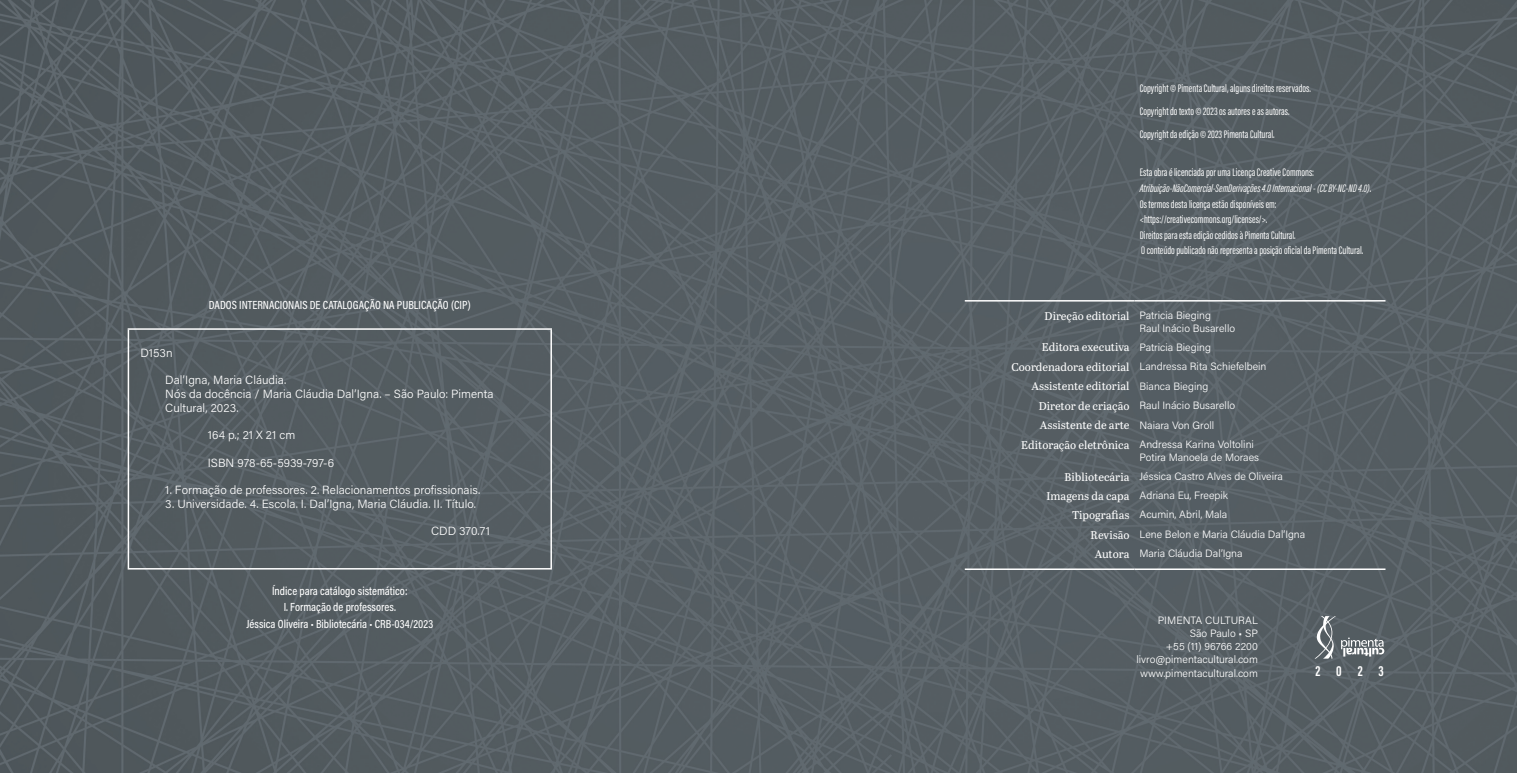
<style>
.page{position:relative;width:1517px;height:773px;background:#fff}
.page>*{position:absolute;margin:0;border:0;box-sizing:border-box;transform-origin:0 0}
.Expediente_-_Texto_centralizado{font:700 15px "Acumin Pro Extra Cond";color:#fff}
.CIP_-_1a_nível{font:300 11.88px/13.8px "Acumin Pro";color:#fff}
.CIP_-_Texto_externo{font:500 11.88px "Acumin Pro Cond";color:#fff}
.CIP_-_2a_nível{font:300 11.88px "Acumin Pro";color:#fff}
.CIP_-_CDU_e_CDD{font:300 11.88px "Acumin Pro";color:#fff}
.CIP_-_número_superior{font:300 11.88px "Acumin Pro";color:#fff}
.Expediente_-_Texto_centralizado-2{font:11.25px/15.6px "Acumin Pro Extra Cond";color:#fff}
.Expediente_-_Texto_direita{font:11.25px "Abril Text";color:#fff}
.Expediente_-_Texto_regular{font:300 10.62px "Acumin Pro";color:#fff}
.s1{font-style:italic}
</style>
<div class="page">
<img style="left:0;top:0;width:1517px;height:772px">
<hr style="left:128px;top:328px;width:424px;height:2px;background:#fff">
<hr style="left:128px;top:568px;width:424px;height:1px;background:#fff">
<hr style="left:128px;top:330px;width:1px;height:238px;background:#fff">
<hr style="left:550px;top:330px;width:2px;height:238px;background:#fff">
<svg style="left:1314px;top:616px;width:70px;height:42px;background:#737a7f"></svg>
<hr style="left:1134px;top:300px;width:251px;height:1px;background:#fff">
<hr style="left:965px;top:300px;width:169px;height:1px;background:#fff">
<hr style="left:1134px;top:568px;width:251px;height:2px;background:#fff">
<hr style="left:965px;top:568px;width:169px;height:2px;background:#fff">
<p class="CIP_-_Texto_externo" style="left:209px;top:297px;width:263px">DADOS INTERNACIONAIS DE CATALOGAÇÃO NA PUBLICAÇÃO (CIP)</p>
<p class="CIP_-_número_superior" style="left:140px;top:344px;width:34px">D153n</p>
<p class="CIP_-_1a_nível" style="left:165px;top:372px;width:122px">Dal’Igna, Maria Cláudia.</p>
<p class="CIP_-_1a_nível" style="left:165px;top:386px;width:330px">Nós da docência / Maria Cláudia Dal’Igna. – São Paulo: Pimenta<br>Cultural, 2023.</p>
<p class="CIP_-_2a_nível" style="left:208px;top:426px;width:89px">164 p.; 21 X 21 cm</p>
<p class="CIP_-_2a_nível" style="left:208px;top:454px;width:128px">ISBN 978-65-5939-797-6</p>
<p class="CIP_-_1a_nível" style="left:165px;top:482px;width:316px">1. Formação de professores. 2. Relacionamentos profissionais.</p>
<p class="CIP_-_1a_nível" style="left:165px;top:496px;width:312px">3. Universidade. 4. Escola. I. Dal’Igna, Maria Cláudia. II. Título.</p>
<p class="CIP_-_CDU_e_CDD" style="left:431px;top:523px;width:60px">CDD 370.71</p>
<p class="Expediente_-_Texto_centralizado-2" style="left:1139px;top:81px;width:173px">Copyright © Pimenta Cultural, alguns direitos reservados.</p>
<p class="Expediente_-_Texto_centralizado-2" style="left:1139px;top:103px;width:151px">Copyright do texto © 2023 os autores e as autoras.</p>
<p class="Expediente_-_Texto_centralizado-2" style="left:1139px;top:126px;width:136px">Copyright da edição © 2023 Pimenta Cultural.</p>
<p class="Expediente_-_Texto_centralizado-2" style="left:1139px;top:164px;width:233px">Esta obra é licenciada por uma Licença Creative Commons:<br><span class="s1">Atribuição-NãoComercial-SemDerivações 4.0 Internacional - (CC BY-NC-ND 4.0)</span>.<br>Os termos desta licença estão disponíveis em: &lt;https://creativecommons.org/licenses/&gt;.<br>Direitos para esta edição cedidos à Pimenta Cultural.<br>O conteúdo publicado não representa a posição oficial da Pimenta Cultural.</p>
<p class="Expediente_-_Texto_regular" style="left:1139px;top:308px;width:73px">Patricia Bieging</p>
<p class="Expediente_-_Texto_regular" style="left:1139px;top:321px;width:97px">Raul Inácio Busarello</p>
<p class="Expediente_-_Texto_direita" style="left:1044px;top:308px;width:86px">Direção editorial</p>
<p class="Expediente_-_Texto_direita" style="left:1042px;top:339px;width:89px">Editora executiva</p>
<p class="Expediente_-_Texto_regular" style="left:1139px;top:339px;width:73px">Patricia Bieging</p>
<p class="Expediente_-_Texto_direita" style="left:1011px;top:359px;width:119px">Coordenadora editorial</p>
<p class="Expediente_-_Texto_regular" style="left:1139px;top:359px;width:129px">Landressa Rita Schiefelbein</p>
<p class="Expediente_-_Texto_direita" style="left:1031px;top:378px;width:100px">Assistente editorial</p>
<p class="Expediente_-_Texto_regular" style="left:1139px;top:378px;width:70px">Bianca Bieging</p>
<p class="Expediente_-_Texto_direita" style="left:1038px;top:398px;width:92px">Diretor de criação</p>
<p class="Expediente_-_Texto_regular" style="left:1139px;top:398px;width:97px">Raul Inácio Busarello</p>
<p class="Expediente_-_Texto_direita" style="left:1039px;top:417px;width:91px">Assistente de arte</p>
<p class="Expediente_-_Texto_regular" style="left:1139px;top:417px;width:76px">Naiara Von Groll</p>
<p class="Expediente_-_Texto_regular" style="left:1139px;top:437px;width:116px">Andressa Karina Voltolini</p>
<p class="Expediente_-_Texto_regular" style="left:1139px;top:450px;width:121px">Potira Manoela de Moraes</p>
<p class="Expediente_-_Texto_direita" style="left:1021px;top:437px;width:110px">Editoração eletrônica</p>
<p class="Expediente_-_Texto_direita" style="left:1064px;top:468px;width:66px">Bibliotecária</p>
<p class="Expediente_-_Texto_regular" style="left:1139px;top:468px;width:145px">Jéssica Castro Alves de Oliveira</p>
<p class="Expediente_-_Texto_direita" style="left:1046px;top:487px;width:84px">Imagens da capa</p>
<p class="Expediente_-_Texto_regular" style="left:1139px;top:487px;width:90px">Adriana Eu, Freepik</p>
<p class="Expediente_-_Texto_direita" style="left:1072px;top:507px;width:59px">Tipografias</p>
<p class="Expediente_-_Texto_regular" style="left:1139px;top:507px;width:89px">Acumin, Abril, Mala</p>
<p class="Expediente_-_Texto_direita" style="left:1090px;top:526px;width:40px">Revisão</p>
<p class="Expediente_-_Texto_regular" style="left:1139px;top:526px;width:167px">Lene Belon e Maria Cláudia Dal’Igna</p>
<p class="Expediente_-_Texto_direita" style="left:1094px;top:546px;width:36px">Autora</p>
<p class="Expediente_-_Texto_regular" style="left:1139px;top:546px;width:105px">Maria Cláudia Dal’Igna</p>
<p class="CIP_-_Texto_externo" style="left:272px;top:583px;width:137px">Índice para catálogo sistemático:</p>
<p class="CIP_-_Texto_externo" style="left:284px;top:599px;width:114px">I. Formação de professores.</p>
<p class="CIP_-_Texto_externo" style="left:246px;top:616px;width:188px">Jéssica Oliveira • Bibliotecária • CRB-034/2023</p>
<p class="Expediente_-_Texto_regular" style="left:1157px;top:613px;width:102px">PIMENTA CULTURAL</p>
<p class="Expediente_-_Texto_regular" style="left:1189px;top:626px;width:70px">São Paulo • SP</p>
<p class="Expediente_-_Texto_regular" style="left:1166px;top:639px;width:94px">+55 (11) 96766 2200</p>
<p class="Expediente_-_Texto_regular" style="left:1136px;top:652px;width:123px">livro@pimentacultural.com</p>
<p class="Expediente_-_Texto_regular" style="left:1140px;top:665px;width:119px">www.pimentacultural.com</p>
<p class="Expediente_-_Texto_centralizado" style="left:1315px;top:662px;width:70px">2023</p>
</div>
